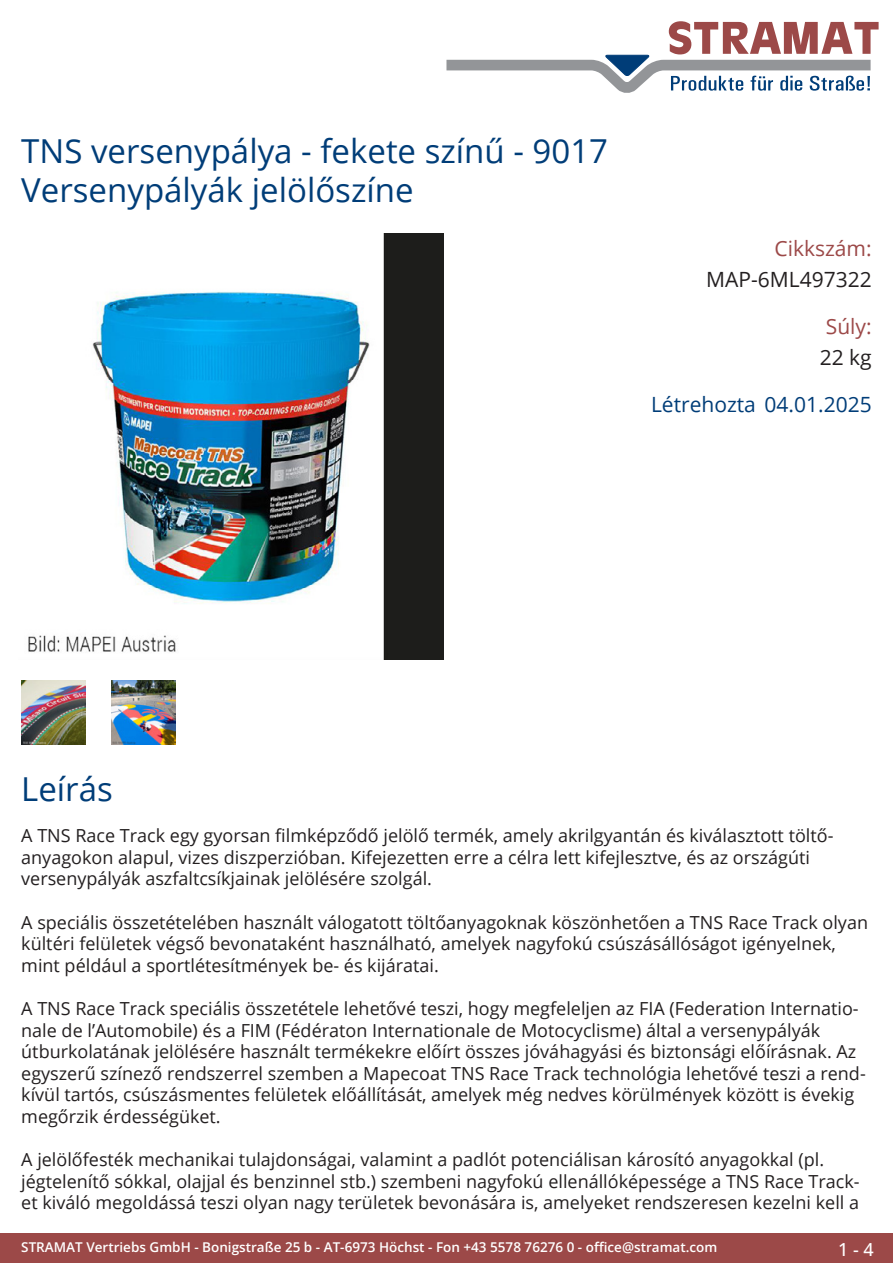
<style>
.page{position:relative;width:893px;height:1263px;background:#fff}
.page>*{position:absolute;margin:0;border:0;box-sizing:border-box;transform-origin:0 0}
.Produkttitel{font:33px/39.6px "Open Sans";color:#003d78}
.Erstellungsdatum{font:21px "Open Sans";color:#003d78}
.TechDaten_Inhalt{font:21px "Open Sans";color:#231f20}
.TechDaten_Überschrif{font:21px "Open Sans";color:#9c4948}
.Beschreibung_Text{font:18px/21.6px "Open Sans";color:#231f20}
.t1{font:500 18px "Open Sans";color:#fff}
.t2{font:600 13.5px "Open Sans";color:#fff}
</style>
<div class="page">
<div style="left:0;top:1233px;width:893px;height:30px;background:#9c4948"></div>
<svg style="left:446px;top:21px;width:433px;height:72px"></svg>
<img style="left:28px;top:234px;width:415px;height:425px">
<img style="left:21px;top:680px;width:64px;height:64px">
<img style="left:112px;top:680px;width:63px;height:64px">
<p class="Produkttitel" style="left:21px;top:130px;width:588px">TNS versenypálya - fekete színű - 9017<br>Versenypályák jelölőszíne</p>
<p class="TechDaten_Überschrif" style="left:774px;top:234px;width:99px">Cikkszám:</p>
<p class="TechDaten_Inhalt" style="left:706px;top:265px;width:167px">MAP-6ML497322</p>
<p class="TechDaten_Überschrif" style="left:826px;top:312px;width:47px">Súly:</p>
<p class="TechDaten_Inhalt" style="left:820px;top:343px;width:54px">22 kg</p>
<p class="Erstellungsdatum" style="left:651px;top:390px;width:222px">Létrehozta 04.01.2025</p>
<p class="Produkttitel" style="left:21px;top:768px;width:93px">Leírás</p>
<p class="Beschreibung_Text" style="left:21px;top:824px;width:812px">A TNS Race Track egy gyorsan filmképződő jelölő termék, amely akrilgyantán és kiválasztott töltő&shy;anyagokon alapul, vizes diszperzióban. Kifejezetten erre a célra lett kifejlesztve, és az országúti versenypályák aszfaltcsíkjainak jelölésére szolgál.</p>
<p class="Beschreibung_Text" style="left:21px;top:911px;width:848px">A speciális összetételében használt válogatott töltőanyagoknak köszönhetően a TNS Race Track olyan kültéri felületek végső bevonataként használható, amelyek nagyfokú csúszásállóságot igényelnek, mint például a sportlétesítmények be- és kijáratai.</p>
<p class="Beschreibung_Text" style="left:21px;top:997px;width:844px">A TNS Race Track speciális összetétele lehetővé teszi, hogy megfeleljen az FIA (Federation Internatio&shy;nale de l’Automobile) és a FIM (Fédératon Internationale de Motocyclisme) által a versenypályák útburkolatának jelölésére használt termékekre előírt összes jóváhagyási és biztonsági előírásnak. Az egyszerű színező rendszerrel szemben a Mapecoat TNS Race Track technológia lehetővé teszi a rend&shy;kívül tartós, csúszásmentes felületek előállítását, amelyek még nedves körülmények között is évekig megőrzik érdességüket.</p>
<p class="Beschreibung_Text" style="left:21px;top:1148px;width:840px">A jelölőfesték mechanikai tulajdonságai, valamint a padlót potenciálisan károsító anyagokkal (pl. jégtelenítő sókkal, olajjal és benzinnel stb.) szembeni nagyfokú ellenállóképessége a TNS Race Track&shy;et kiváló megoldássá teszi olyan nagy területek bevonására is, amelyeket rendszeresen kezelni kell a</p>
<p class="t2" style="left:21px;top:1238px;width:698px">STRAMAT Vertriebs GmbH - Bonigstraße 25 b - AT-6973 Höchst - Fon +43 5578 76276 0 - office@stramat.com</p>
<p class="t1" style="left:838px;top:1237px;width:37px">1 - 4</p>
</div>
